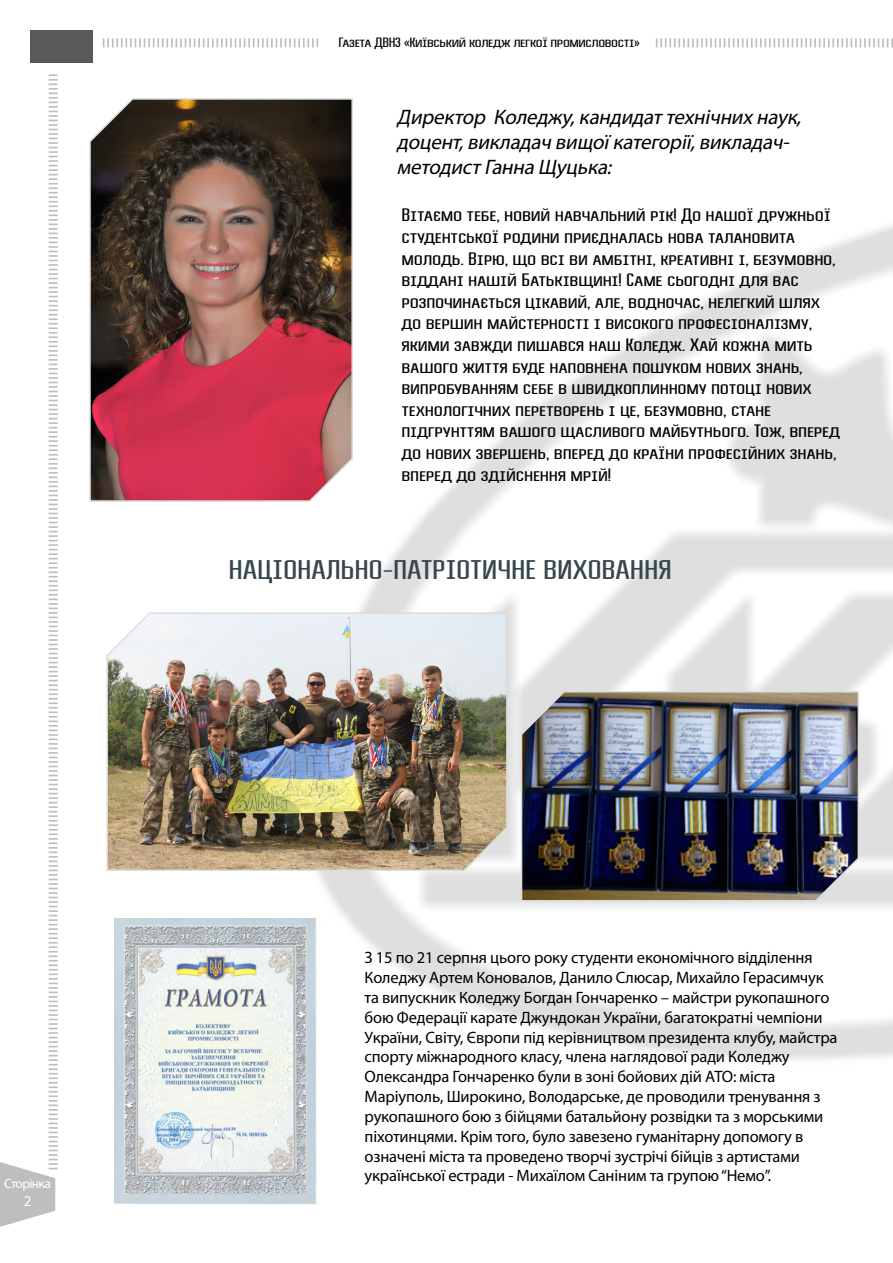
<style>
.page{position:relative;width:893px;height:1263px;background:#fff}
.page>*{position:absolute;margin:0;border:0;box-sizing:border-box;transform-origin:0 0}
.t1{font:27px "Bravo SC";letter-spacing:-.01em;color:#37454f;scale:1.6 1}
.t2{font:italic 21px/25.2px "Myriad Pro";color:#000}
.t3{font:18px/21.6px "Bravo SC";letter-spacing:-.01em;color:#000;scale:1.5 1}
.t4{font:16.5px/19.8px "Myriad Pro";letter-spacing:-.01em;color:#000}
.t5{font:15px "Myriad Pro";color:#fff}
.t6{font:13.5px "Bravo SC";letter-spacing:-.02em;color:#000;scale:1.5 1}
.t7{font:13.5px "Myriad Pro";letter-spacing:-.05em;color:#fff}
</style>
<div class="page">
<div style="left:30px;top:30px;width:63px;height:33px;background:#58595b"></div>
<svg style="left:0;top:74px;width:58px;height:1153px"></svg>
<svg style="left:103px;top:38px;width:215px;height:9px"></svg>
<svg style="left:656px;top:38px;width:237px;height:9px"></svg>
<svg style="left:89px;top:98px;width:264px;height:404px;background:#814244"></svg>
<img style="left:114px;top:919px;width:206px;height:285px">
<img style="left:520px;top:690px;width:340px;height:212px">
<img style="left:106px;top:611px;width:402px;height:261px">
<p class="t7" style="left:4px;top:1175px;width:48px">Сторінка</p>
<p class="t5" style="left:24px;top:1191px;width:9px">2</p>
<p class="t6" style="left:338px;top:35px;width:203px">Газета ДВНЗ «Київський коледж легкої промисловості»</p>
<p class="t2" style="left:397px;top:104px;width:410px">Директор Коледжу,кандидаттехнічних наук, доцент,викладач вищоїкатегорії,викладач&shy;методистГанна Щуцька:</p>
<p class="t3" style="left:401px;top:204px;width:294px">Вітаємо тебе, новий навчальний рік! До нашої дружньої студентської родини приєдналась нова талановита молодь. Вірю, що всі ви амбітні, креативні і, безумовно, віддані нашій Батьківщині! Саме сьогодні для вас розпочинається цікавий, але, водночас, нелегкий шлях до вершин майстерності і високого професіоналізму, якими завжди пишався наш Коледж. Хай кожна мить вашого життя буде наповнена пошуком нових знань, випробуванням себе в швидкоплинному потоці нових технологічних перетворень і це, безумовно, стане підгрунттям вашого щасливого майбутнього. Тож, вперед до нових звершень, вперед до країни професійних знань, вперед до здійснення мрій!</p>
<h1 class="t1" style="left:229px;top:555px;width:279px">НАЦІОНАЛЬНО-ПАТРІОТИЧНЕ ВИХОВАННЯ</h1>
<p class="t4" style="left:365px;top:948px;width:474px">З 15 по 21 серпня цього року студенти економічного відділення Коледжу Артем Коновалов, Данило Слюсар, Михайло Герасимчук та випускник Коледжу Богдан Гончаренко – майстри рукопашного бою Федерації карате Джундокан України, багатократні чемпіони України, Світу, Європи під керівництвом президента клубу, майстра спорту міжнародного класу, члена наглядової ради Коледжу Олександра Гончаренко були в зоні бойових дій АТО: міста Маріуполь, Широкино, Володарське, де проводили тренування з рукопашного бою з бійцями батальйону розвідки та з морськими піхотинцями. Крім того, було завезено гуманітарну допомогу в означені міста та проведено творчі зустрічі бійців з артистами української естради - Михаїлом Саніним та групою “Немо”.</p>
</div>
